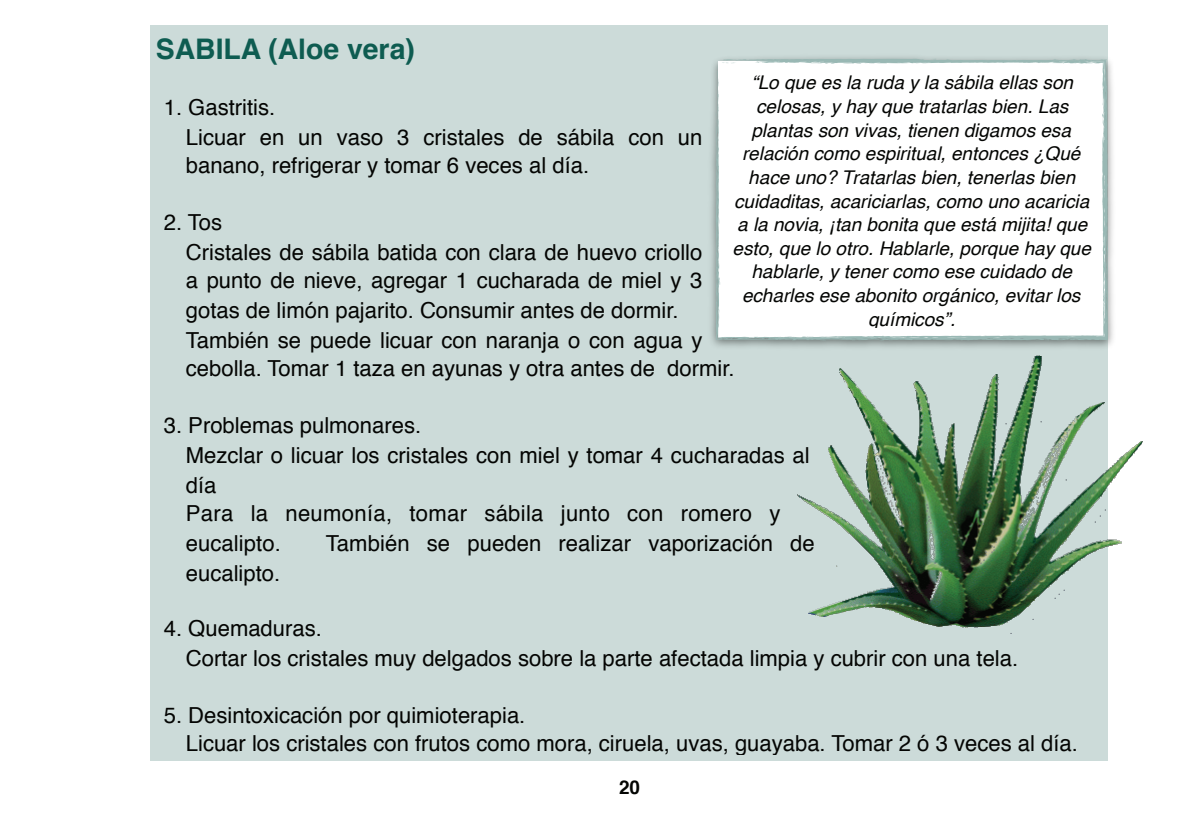
<style>
.page{position:relative;width:1191px;height:819px;background:#fff}
.page>*{position:absolute;margin:0;border:0;box-sizing:border-box;transform-origin:0 0}
.t1{font:700 28.35px "Helvetica";color:#0e5c51}
.t2{font:22.05px/29.2px "Helvetica";color:#040503}
.t3{font:italic 18.9px/23.6px "Helvetica";color:#040503;text-align:center}
.t4{font:700 18.9px "Helvetica";color:#040503}
</style>
<div class="page">
<div style="left:150px;top:25px;width:958px;height:735px;background:#ccdbd9"></div>
<img style="left:711px;top:57px;width:402px;height:291px">
<div style="left:715px;top:59px;width:393px;height:281px;background:#fff"></div>
<img style="left:797px;top:355px;width:346px;height:279px">
<p class="t1" style="left:156px;top:27px;width:260px">SABILA (Aloe vera)</p>
<p class="t2" style="left:186px;top:93px;width:518px;text-indent:-22px">1. Gastritis.<br>Licuar en un vaso 3 cristales de sábila con un banano, refrigerar y tomar 6 veces al día.</p>
<p class="t2" style="left:186px;top:208px;width:550px;text-indent:-22px">2. Tos<br>Cristales de sábila batida con clara de huevo criollo<br>a punto de nieve, agregar 1 cucharada de miel y 3 gotas de limón pajarito. Consumir antes de dormir.<br>También se puede licuar con naranja o con agua y cebolla. Tomar 1 taza en ayunas y otra antes de dormir.</p>
<p class="t2" style="left:186px;top:411px;width:625px;text-indent:-22px">3. Problemas pulmonares.<br>Mezclar o licuar los cristales con miel y tomar 4 cucharadas al día<br>Para la neumonía, tomar sábila junto con romero y eucalipto.</p>
<p class="t3" style="left:732px;top:71px;width:360px">“Lo que es la ruda y la sábila ellas son celosas, y hay que tratarlas bien. Las plantas son vivas, tienen digamos esa relación como espiritual, entonces ¿Qué hace uno? Tratarlas bien, tenerlas bien cuidaditas, acariciarlas, como uno acaricia a la novia, ¡tan bonita que está mijita! que esto, que lo otro. Hablarle, porque hay que hablarle, y tener como ese cuidado de echarles ese abonito orgánico, evitar los químicos”.</p>
<p class="t2" style="left:326px;top:529px;width:490px">También se pueden realizar vaporización de</p>
<p class="t2" style="left:186px;top:559px;width:96px">eucalipto.</p>
<p class="t2" style="left:186px;top:614px;width:834px;line-height:29.9px;text-indent:-22px">4. Quemaduras.<br>Cortar los cristales muy delgados sobre la parte afectada limpia y cubrir con una tela.</p>
<p class="t2" style="left:186px;top:701px;width:893px;line-height:28.3px;text-indent:-22px">5. Desintoxicación por quimioterapia.<br>Licuar los cristales con frutos como mora, ciruela, uvas, guayaba. Tomar 2 ó 3 veces al día.</p>
<p class="t4" style="left:619px;top:771px;width:23px">20</p>
</div>
